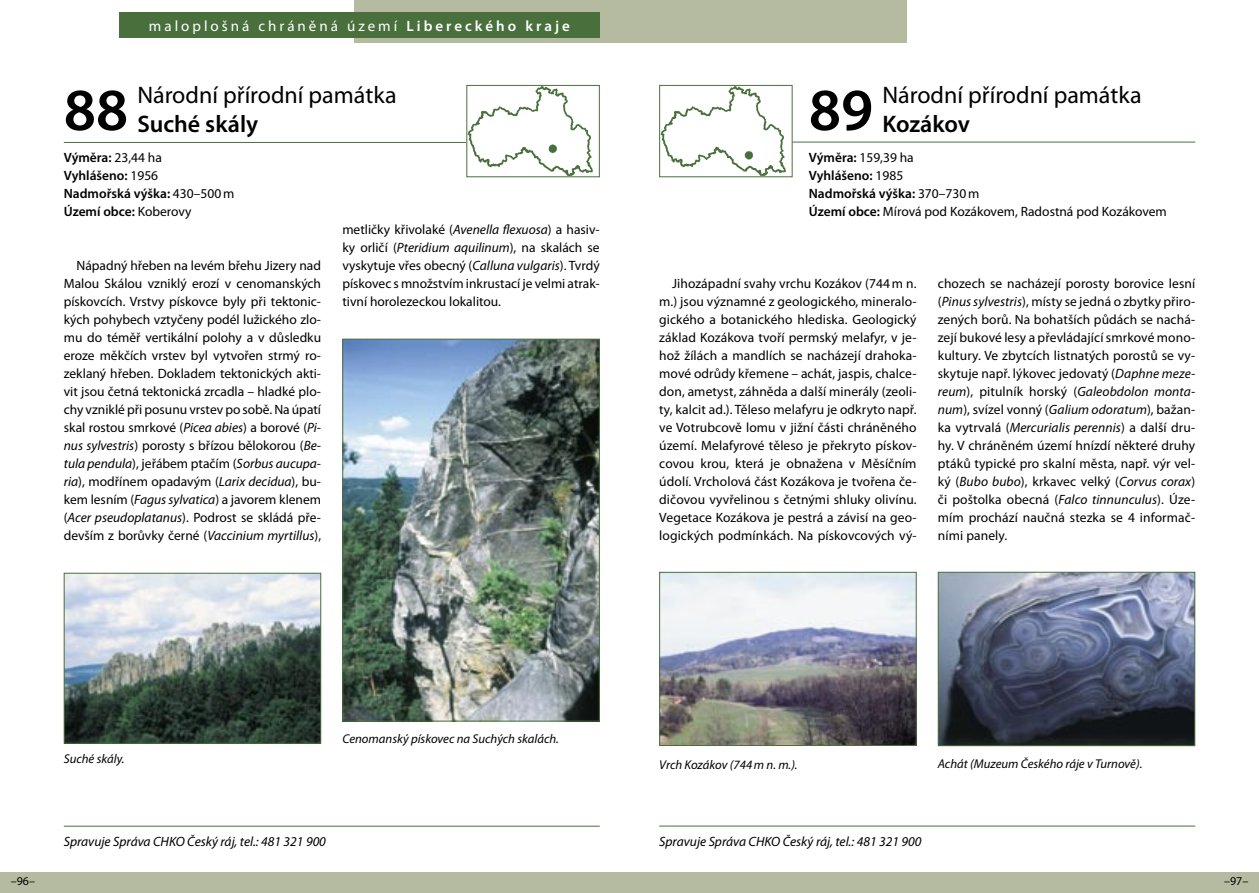
<style>
.page{position:relative;width:1259px;height:893px;background:#fff}
.page>*{position:absolute;margin:0;border:0;box-sizing:border-box;transform-origin:0 0}
.t1{font:600 60px "Myriad Pro";color:#000}
.t2{font:24px "Myriad Pro";color:#000}
.t3{font:600 24px "Myriad Pro";color:#000}
.t4{font:15px "Myriad Pro";letter-spacing:.2em;color:#fff}
.t5{font:13.5px/18px "Myriad Pro";color:#000;text-align:justify}
.t6{font:italic 13.5px "Myriad Pro";color:#000}
.t7{font:600 13.5px/18px "Myriad Pro";color:#000}
.t8{font:italic 12.75px "Myriad Pro";color:#000}
.t9{font:12px "Myriad Pro";color:#000}
.s1{font-weight:600}
.s2{font-weight:400}
.s3{font-style:italic}
</style>
<div class="page">
<div style="left:354px;top:0;width:275px;height:43px;background:#b5bba0"></div>
<div style="left:119px;top:12px;width:481px;height:26px;background:#49703c"></div>
<div style="left:0;top:873px;width:629px;height:20px;background:#b5bba0"></div>
<hr style="left:64px;top:142px;width:402px;height:1px;background:#49703c">
<hr style="left:64px;top:826px;width:536px;height:1px;background:#49703c">
<div style="left:629px;top:0;width:278px;height:43px;background:#b5bba0"></div>
<div style="left:629px;top:873px;width:630px;height:20px;background:#b5bba0"></div>
<hr style="left:792px;top:142px;width:403px;height:1px;background:#49703c">
<hr style="left:659px;top:826px;width:536px;height:1px;background:#49703c">
<img style="left:468px;top:87px;width:125px;height:88px">
<div style="left:466px;top:85px;width:134px;height:92px;border:1px solid #49703c"></div>
<img style="left:66px;top:575px;width:253px;height:167px">
<div style="left:64px;top:573px;width:257px;height:171px;border:1px solid #49703c"></div>
<img style="left:344px;top:341px;width:254px;height:378px">
<div style="left:342px;top:339px;width:258px;height:382px;border:1px solid #49703c"></div>
<img style="left:661px;top:87px;width:125px;height:88px">
<div style="left:659px;top:85px;width:133px;height:92px;border:1px solid #49703c"></div>
<img style="left:661px;top:574px;width:253px;height:170px">
<div style="left:659px;top:572px;width:257px;height:174px;border:1px solid #49703c"></div>
<img style="left:940px;top:574px;width:253px;height:170px">
<div style="left:938px;top:572px;width:257px;height:174px;border:1px solid #49703c"></div>
<p class="t4" style="left:149px;top:17px;width:422px">maloplošná chráněná území <span class="s1">Libereckého kraje</span></p>
<h1 class="t1" style="left:64px;top:77px;width:66px">88</h1>
<h2 class="t2" style="left:137px;top:82px;width:261px">Národní přírodní památka</h2>
<h2 class="t3" style="left:137px;top:111px;width:122px">Suché skály</h2>
<p class="t7" style="left:64px;top:149px;width:172px">Výměra: <span class="s2">23,44 ha<br></span>Vyhlášeno: <span class="s2">1956<br></span>Nadmořská výška: <span class="s2">430–500 m<br></span>Území obce: <span class="s2">Koberovy</span></p>
<p class="t5" style="left:64px;top:257px;width:259px;text-indent:13px">Nápadný hřeben na levém břehu Jizery nad Malou Skálou vzniklý erozí v cenomanských pískovcích. Vrstvy pískovce byly při tektonic&shy;kých pohybech vztyčeny podél lužického zlo&shy;mu do téměř vertikální polohy a v důsledku eroze měkčích vrstev byl vytvořen strmý ro&shy;zeklaný hřeben. Dokladem tektonických akti&shy;vit jsou četná tektonická zrcadla – hladké plo&shy;chy vzniklé při posunu vrstev po sobě. Na úpatí skal rostou smrkové (<span class="s3">Picea abies</span>) a borové (<span class="s3">Pi&shy;nus sylvestris</span>) porosty s břízou bělokorou (<span class="s3">Be&shy;tula pendula</span>), jeřábem ptačím (<span class="s3">Sorbus aucupa&shy;ria</span>), modřínem opadavým (<span class="s3">Larix decidua</span>), bu&shy;kem lesním (<span class="s3">Fagus sylvatica</span>) a javorem klenem (<span class="s3">Acer pseudoplatanus</span>). Podrost se skládá pře&shy;devším z borůvky černé (<span class="s3">Vaccinium myrtillus</span>),</p>
<p class="t5" style="left:342px;top:221px;width:259px">metličky křivolaké (<span class="s3">Avenella flexuosa</span>) a hasiv&shy;ky orličí (<span class="s3">Pteridium aquilinum</span>), na skalách se vyskytuje vřes obecný (<span class="s3">Calluna vulgaris</span>). Tvrdý pískovec s množstvím inkrustací je velmi atrak&shy;tivní horolezeckou lokalitou.</p>
<h1 class="t1" style="left:809px;top:77px;width:66px">89</h1>
<h2 class="t2" style="left:882px;top:82px;width:261px">Národní přírodní památka</h2>
<h2 class="t3" style="left:882px;top:111px;width:89px">Kozákov</h2>
<p class="t5" style="left:809px;top:149px;width:359px;text-align:left"><span class="s1">Výměra:</span> 159,39 ha<br><span class="s1">Vyhlášeno:</span> 1985<br><span class="s1">Nadmořská výška:</span> 370–730 m<br><span class="s1">Území obce:</span> Mírová pod Kozákovem, Radostná pod Kozákovem</p>
<p class="t5" style="left:659px;top:275px;width:259px;text-indent:13px">Jihozápadní svahy vrchu Kozákov (744 m n. m.) jsou významné z geologického, mineralo&shy;gického a botanického hlediska. Geologický základ Kozákova tvoří permský melafyr, v je&shy;hož žílách a mandlích se nacházejí drahoka&shy;mové odrůdy křemene – achát, jaspis, chalce&shy;don, ametyst, záhněda a další minerály (zeoli&shy;ty, kalcit ad.). Těleso melafyru je odkryto např. ve Votrubcově lomu v jižní části chráněného území. Melafyrové těleso je překryto pískov&shy;covou krou, která je obnažena v Měsíčním údolí. Vrcholová část Kozákova je tvořena če&shy;dičovou vyvřelinou s četnými shluky olivínu.<br>Vegetace Kozákova je pestrá a závisí na geo&shy;logických podmínkách. Na pískovcových vý-</p>
<p class="t5" style="left:938px;top:275px;width:259px">chozech se nacházejí porosty borovice lesní (<span class="s3">Pinus sylvestris</span>), místy se jedná o zbytky přiro&shy;zených borů. Na bohatších půdách se nachá&shy;zejí bukové lesy a převládající smrkové mono&shy;kultury. Ve zbytcích listnatých porostů se vy&shy;skytuje např. lýkovec jedovatý (<span class="s3">Daphne meze&shy;reum</span>), pitulník horský (<span class="s3">Galeobdolon monta&shy;num</span>), svízel vonný (<span class="s3">Galium odoratum</span>), bažan&shy;ka vytrvalá (<span class="s3">Mercurialis perennis</span>) a další dru&shy;hy. V chráněném území hnízdí některé druhy ptáků typické pro skalní města, např. výr vel&shy;ký (<span class="s3">Bubo bubo</span>), krkavec velký (<span class="s3">Corvus corax</span>) či poštolka obecná (<span class="s3">Falco tinnunculus</span>). Úze&shy;mím prochází naučná stezka se 4 informač&shy;ními panely.</p>
<p class="t8" style="left:64px;top:751px;width:62px">Suché skály.</p>
<p class="t8" style="left:342px;top:732px;width:218px">Cenomanský pískovec na Suchých skalách.</p>
<p class="t6" style="left:64px;top:834px;width:264px">Spravuje Správa CHKO Český ráj, tel.: 481 321 900</p>
<p class="t8" style="left:659px;top:757px;width:140px">Vrch Kozákov (744 m n. m.).</p>
<p class="t8" style="left:938px;top:756px;width:206px">Achát (Muzeum Českého ráje v Turnově).</p>
<p class="t6" style="left:659px;top:834px;width:264px">Spravuje Správa CHKO Český ráj, tel.: 481 321 900</p>
<p class="t9" style="left:11px;top:875px;width:26px">–96–</p>
<p class="t9" style="left:1224px;top:875px;width:26px">–97–</p>
</div>
